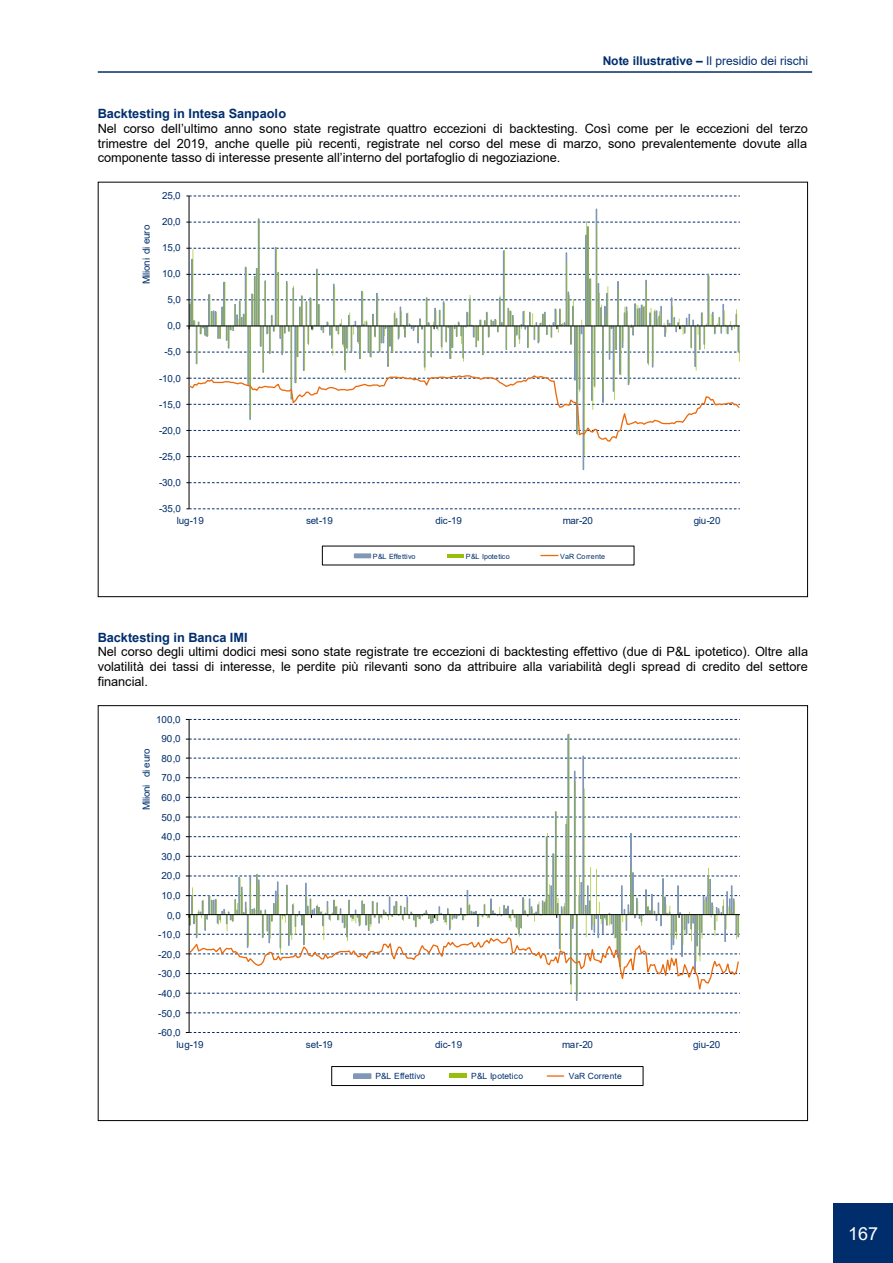
<style>
.page{position:relative;width:893px;height:1263px;background:#fff}
.page>*{position:absolute;margin:0;border:0;box-sizing:border-box;transform-origin:0 0}
.t1{font:18px "Arial";color:#fff}
.t2{font:12.75px/14.7px "Arial";letter-spacing:-.005em;color:#000;text-align:justify}
.t3{font:700 12.75px "Arial";letter-spacing:-.005em;color:#002e6d}
.t4{font:12px "Arial";letter-spacing:-.005em;color:#002e6d}
.t5{font:9.9px "Arial";letter-spacing:-.025em;color:#002e6d}
.t6{font:9.75px "Arial";letter-spacing:-.025em;color:#002e6d}
.t7{font:8.55px "Arial";letter-spacing:.025em;color:#002e6d}
.t8{font:7.2px "Arial";letter-spacing:-.005em;color:#002e6d}
.s1{font-weight:700}
</style>
<div class="page">
<hr style="left:98px;top:71px;width:714px;height:2px;background:#002e6d">
<svg style="left:190px;top:219px;width:550px;height:237px"></svg>
<hr style="left:189px;top:196px;width:1px;height:313px;background:#000">
<svg style="left:186px;top:508px;width:554px;height:1px"></svg>
<svg style="left:186px;top:482px;width:554px;height:1px"></svg>
<svg style="left:186px;top:456px;width:554px;height:1px"></svg>
<svg style="left:186px;top:352px;width:554px;height:1px"></svg>
<svg style="left:186px;top:299px;width:554px;height:1px"></svg>
<svg style="left:186px;top:274px;width:554px;height:1px"></svg>
<svg style="left:186px;top:248px;width:554px;height:1px"></svg>
<svg style="left:186px;top:222px;width:554px;height:1px"></svg>
<svg style="left:186px;top:196px;width:554px;height:1px"></svg>
<hr style="left:189px;top:326px;width:551px;height:1px;background:#000">
<svg style="left:186px;top:374px;width:554px;height:69px"></svg>
<hr style="left:354px;top:554px;width:17px;height:4px;background:#8097b6">
<div style="left:354px;top:553px;width:17px;height:5px;border:1px solid #8097b6"></div>
<hr style="left:447px;top:554px;width:17px;height:3px;background:#97bf0d">
<svg style="left:541px;top:555px;width:17px;height:1px"></svg>
<svg style="left:190px;top:733px;width:549px;height:201px"></svg>
<hr style="left:189px;top:719px;width:1px;height:313px;background:#000">
<svg style="left:186px;top:1032px;width:554px;height:1px"></svg>
<svg style="left:186px;top:1012px;width:554px;height:1px"></svg>
<svg style="left:186px;top:895px;width:554px;height:1px"></svg>
<svg style="left:186px;top:876px;width:554px;height:1px"></svg>
<svg style="left:186px;top:856px;width:554px;height:1px"></svg>
<svg style="left:186px;top:836px;width:554px;height:1px"></svg>
<svg style="left:186px;top:817px;width:554px;height:1px"></svg>
<svg style="left:186px;top:797px;width:554px;height:1px"></svg>
<svg style="left:186px;top:777px;width:554px;height:1px"></svg>
<svg style="left:186px;top:758px;width:554px;height:1px"></svg>
<svg style="left:186px;top:739px;width:554px;height:1px"></svg>
<svg style="left:186px;top:719px;width:554px;height:1px"></svg>
<hr style="left:189px;top:914px;width:551px;height:1px;background:#000">
<svg style="left:186px;top:914px;width:4px;height:4px"></svg>
<svg style="left:186px;top:934px;width:554px;height:62px"></svg>
<div style="left:331px;top:1066px;width:312px;height:20px;border:1px solid #000"></div>
<hr style="left:354px;top:1074px;width:17px;height:4px;background:#8097b6">
<div style="left:354px;top:1073px;width:17px;height:6px;border:1px solid #8097b6"></div>
<div style="left:450px;top:1073px;width:17px;height:5px;background:#97bf0d"></div>
<svg style="left:547px;top:1075px;width:17px;height:2px"></svg>
<div style="left:833px;top:1203px;width:60px;height:60px;background:#002e6d"></div>
<p class="t4" style="left:603px;top:53px;width:207px"><span class="s1">Note illustrative –</span> Il presidio dei rischi</p>
<p class="t3" style="left:98px;top:105px;width:190px">Backtesting in Intesa Sanpaolo</p>
<p class="t2" style="left:98px;top:121px;width:712px">Nel corso dell’ultimo anno sono state registrate quattro eccezioni di backtesting. Così come per le eccezioni del terzo trimestre del 2019, anche quelle più recenti, registrate nel corso del mese di marzo, sono prevalentemente dovute alla componente tasso di interesse presente all’interno del portafoglio di negoziazione.</p>
<p class="t6" style="left:140px;top:284px;width:61px;rotate:-90deg">Milioni di euro</p>
<p class="t6" style="left:162px;top:189px;width:20px">25,0</p>
<p class="t6" style="left:162px;top:215px;width:20px">20,0</p>
<p class="t6" style="left:162px;top:241px;width:20px">15,0</p>
<p class="t6" style="left:162px;top:267px;width:20px">10,0</p>
<p class="t6" style="left:168px;top:293px;width:15px">5,0</p>
<p class="t6" style="left:168px;top:319px;width:15px">0,0</p>
<p class="t6" style="left:164px;top:345px;width:18px">-5,0</p>
<p class="t6" style="left:159px;top:371px;width:23px">-10,0</p>
<p class="t6" style="left:159px;top:397px;width:23px">-15,0</p>
<p class="t6" style="left:159px;top:424px;width:23px">-20,0</p>
<p class="t6" style="left:159px;top:450px;width:23px">-25,0</p>
<p class="t6" style="left:159px;top:476px;width:23px">-30,0</p>
<p class="t6" style="left:159px;top:502px;width:23px">-35,0</p>
<p class="t6" style="left:177px;top:513px;width:29px">lug-19</p>
<p class="t6" style="left:306px;top:513px;width:29px">set-19</p>
<p class="t6" style="left:436px;top:513px;width:28px">dic-19</p>
<p class="t6" style="left:563px;top:513px;width:32px">mar-20</p>
<p class="t6" style="left:694px;top:513px;width:29px">giu-20</p>
<p class="t8" style="left:373px;top:551px;width:44px">P&amp;L Effettivo</p>
<p class="t8" style="left:466px;top:551px;width:45px">P&amp;L Ipotetico</p>
<p class="t8" style="left:560px;top:551px;width:47px">VaR Corrente</p>
<p class="t3" style="left:98px;top:628px;width:151px">Backtesting in Banca IMI</p>
<p class="t2" style="left:98px;top:644px;width:712px">Nel corso degli ultimi dodici mesi sono state registrate tre eccezioni di backtesting effettivo (due di P&amp;L ipotetico). Oltre alla volatilità dei tassi di interesse, le perdite più rilevanti sono da attribuire alla variabilità degli spread di credito del settore financial.</p>
<p class="t6" style="left:156px;top:712px;width:26px">100,0</p>
<p class="t6" style="left:140px;top:810px;width:63px;rotate:-90deg">Milioni di euro</p>
<p class="t5" style="left:162px;top:732px;width:21px">90,0</p>
<p class="t6" style="left:162px;top:752px;width:21px">80,0</p>
<p class="t5" style="left:162px;top:771px;width:21px">70,0</p>
<p class="t6" style="left:162px;top:791px;width:21px">60,0</p>
<p class="t5" style="left:162px;top:810px;width:21px">50,0</p>
<p class="t6" style="left:162px;top:830px;width:21px">40,0</p>
<p class="t5" style="left:162px;top:849px;width:21px">30,0</p>
<p class="t5" style="left:162px;top:869px;width:21px">20,0</p>
<p class="t5" style="left:162px;top:889px;width:21px">10,0</p>
<p class="t5" style="left:167px;top:908px;width:15px">0,0</p>
<p class="t5" style="left:158px;top:928px;width:24px">-10,0</p>
<p class="t5" style="left:158px;top:947px;width:24px">-20,0</p>
<p class="t6" style="left:158px;top:967px;width:24px">-30,0</p>
<p class="t5" style="left:158px;top:987px;width:24px">-40,0</p>
<p class="t6" style="left:158px;top:1006px;width:24px">-50,0</p>
<p class="t5" style="left:158px;top:1026px;width:24px">-60,0</p>
<p class="t5" style="left:177px;top:1037px;width:29px">lug-19</p>
<p class="t5" style="left:306px;top:1037px;width:29px">set-19</p>
<p class="t5" style="left:435px;top:1037px;width:29px">dic-19</p>
<p class="t5" style="left:562px;top:1037px;width:32px">mar-20</p>
<p class="t5" style="left:693px;top:1037px;width:29px">giu-20</p>
<p class="t7" style="left:375px;top:1070px;width:51px">P&amp;L Effettivo</p>
<p class="t7" style="left:471px;top:1070px;width:53px">P&amp;L Ipotetico</p>
<p class="t7" style="left:569px;top:1070px;width:55px">VaR Corrente</p>
<h1 class="t1" style="left:848px;top:1221px;width:32px">167</h1>
</div>
